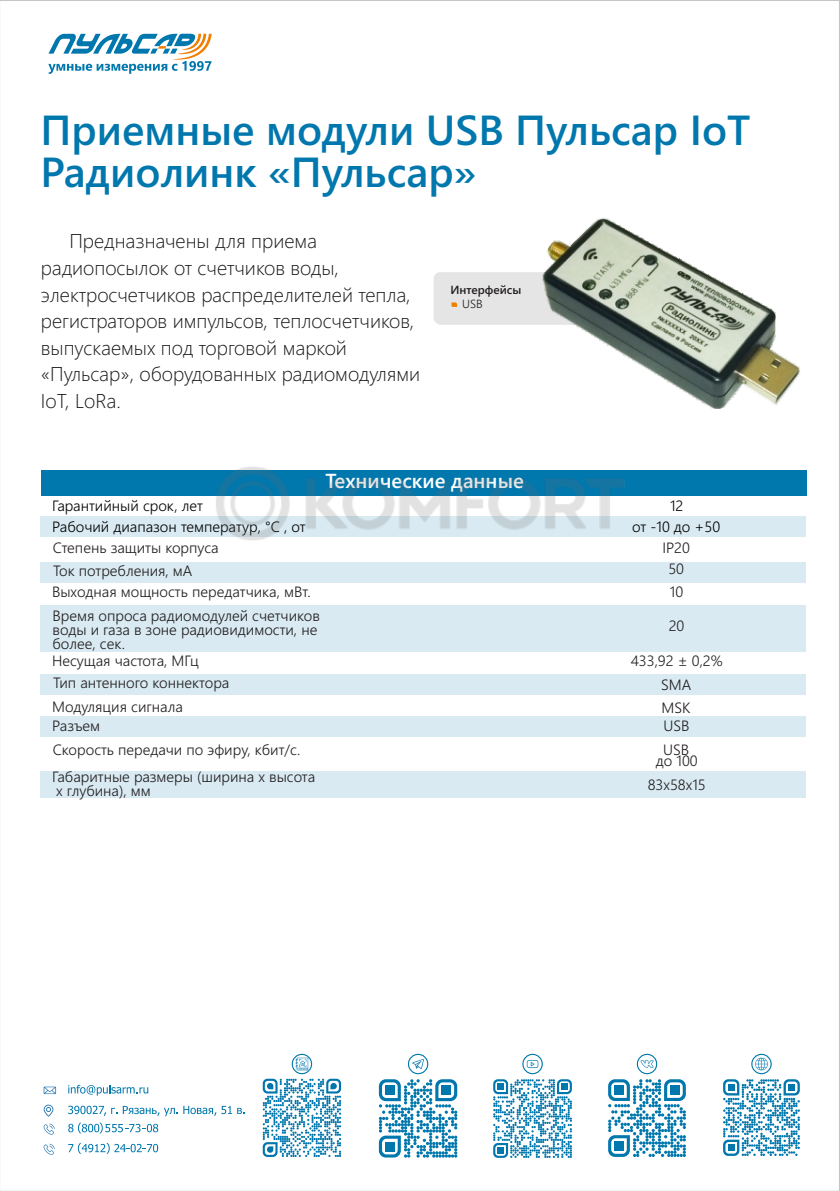
<style>
.page{position:relative;width:840px;height:1191px;background:#fff}
.page>*{position:absolute;margin:0;border:0;box-sizing:border-box;transform-origin:0 0}
.t1{font:600 42px/41.2px "Segoe UI";color:#0077ad}
.t2{font:600 20.2px "Segoe UI";color:#fff}
.t3{font:300 20px/26.6px "Segoe UI";color:#151616}
.t4{font:300 15px/14px "Segoe UI";color:#211d1e}
.t5{font:300 15px "Segoe UI";color:#000}
.t6{font:600 11.8px "Segoe UI";color:#211d1e}
.t7{font:300 11.8px "Segoe UI";color:#211d1e}
</style>
<div class="page">
<svg style="left:291px;top:1053px;width:21px;height:21px"></svg>
<svg style="left:44px;top:1123px;width:11px;height:11px"></svg>
<svg style="left:44px;top:1143px;width:11px;height:11px"></svg>
<svg style="left:68px;top:1143px;width:90px;height:10px"></svg>
<svg style="left:44px;top:1086px;width:12px;height:8px"></svg>
<svg style="left:44px;top:1104px;width:9px;height:12px"></svg>
<svg style="left:68px;top:1105px;width:49px;height:11px"></svg>
<svg style="left:123px;top:1105px;width:121px;height:11px"></svg>
<svg style="left:68px;top:1084px;width:80px;height:11px"></svg>
<svg style="left:723px;top:1079px;width:76px;height:77px"></svg>
<div style="left:727px;top:1083px;width:7px;height:7px;background:#0077ad"></div>
<div style="left:787px;top:1083px;width:7px;height:7px;background:#0077ad"></div>
<div style="left:727px;top:1144px;width:7px;height:7px;background:#0077ad"></div>
<svg style="left:608px;top:1079px;width:77px;height:78px"></svg>
<div style="left:614px;top:1085px;width:9px;height:9px;background:#0077ad"></div>
<div style="left:670px;top:1085px;width:9px;height:9px;background:#0077ad"></div>
<div style="left:614px;top:1141px;width:9px;height:9px;background:#0077ad"></div>
<svg style="left:378px;top:1079px;width:79px;height:78px"></svg>
<div style="left:385px;top:1085px;width:9px;height:10px;background:#0077ad"></div>
<div style="left:441px;top:1085px;width:9px;height:10px;background:#0077ad"></div>
<div style="left:385px;top:1141px;width:9px;height:10px;background:#0077ad"></div>
<svg style="left:493px;top:1079px;width:78px;height:79px"></svg>
<svg style="left:750px;top:1053px;width:21px;height:21px"></svg>
<svg style="left:636px;top:1053px;width:21px;height:21px"></svg>
<svg style="left:522px;top:1053px;width:20px;height:21px"></svg>
<svg style="left:407px;top:1053px;width:21px;height:21px"></svg>
<svg style="left:754px;top:1057px;width:13px;height:13px"></svg>
<svg style="left:640px;top:1060px;width:13px;height:8px"></svg>
<svg style="left:526px;top:1060px;width:12px;height:8px"></svg>
<svg style="left:412px;top:1059px;width:11px;height:10px"></svg>
<svg style="left:68px;top:1122px;width:90px;height:11px"></svg>
<svg style="left:295px;top:1057px;width:13px;height:13px"></svg>
<svg style="left:48px;top:34px;width:163px;height:40px"></svg>
<svg style="left:262px;top:1078px;width:79px;height:79px"></svg>
<div style="left:41px;top:715px;width:764px;height:21px;background:#d9eaf2"></div>
<div style="left:434px;top:272px;width:102px;height:53px;background:#e5e5e5"></div>
<div style="left:41px;top:771px;width:764px;height:27px;background:#d9eaf2"></div>
<div style="left:41px;top:674px;width:764px;height:21px;background:#d9eaf2"></div>
<div style="left:41px;top:516px;width:764px;height:21px;background:#d9eaf2"></div>
<div style="left:42px;top:470px;width:764px;height:26px;background:#0077ad"></div>
<div style="left:41px;top:561px;width:764px;height:21px;background:#d9eaf2"></div>
<div style="left:41px;top:605px;width:764px;height:46px;background:#d9eaf2"></div>
<img style="left:536px;top:218px;width:264px;height:191px">
<img style="left:216px;top:467px;width:409px;height:73px">
<h1 class="t1" style="left:41px;top:114px;width:710px">Приемные модули USB Пульсар IoT<br>Радиолинк «Пульсар»</h1>
<h3 class="t3" style="left:41px;top:230px;width:380px;text-indent:28px">Предназначены для приема радиопосылок от счетчиков воды, электросчетчиков распределителей тепла, регистраторов импульсов, теплосчетчиков, выпускаемых под торговой маркой «Пульсар», оборудованных радиомодулями IoT, LoRa.</h3>
<p class="t6" style="left:450px;top:285px;width:72px">Интерфейсы</p>
<p class="t7" style="left:462px;top:299px;width:22px">USB</p>
<h2 class="t2" style="left:325px;top:473px;width:200px">Технические данные</h2>
<p class="t5" style="left:52px;top:500px;width:152px">Гарантийный срок, лет</p>
<p class="t5" style="left:669px;top:500px;width:15px">12</p>
<p class="t5" style="left:52px;top:521px;width:255px">Рабочий диапазон температур, °С , от</p>
<p class="t5" style="left:632px;top:521px;width:89px">от -10 до +50</p>
<p class="t4" style="left:53px;top:565px;width:141px">Ток потребления, мА</p>
<p class="t4" style="left:668px;top:563px;width:17px">50</p>
<p class="t4" style="left:52px;top:586px;width:260px">Выходная мощность передатчика, мВт.</p>
<p class="t4" style="left:669px;top:586px;width:15px">10</p>
<p class="t4" style="left:52px;top:610px;width:269px">Время опроса радиомодулей счетчиков воды и газа в зоне радиовидимости, не более, сек.</p>
<p class="t4" style="left:668px;top:620px;width:17px">20</p>
<p class="t4" style="left:53px;top:542px;width:167px">Степень защиты корпуса</p>
<p class="t4" style="left:662px;top:542px;width:29px">IP20</p>
<p class="t4" style="left:52px;top:655px;width:148px">Несущая частота, МГц</p>
<p class="t4" style="left:630px;top:655px;width:93px">433,92 ± 0,2%</p>
<p class="t4" style="left:53px;top:677px;width:177px">Тип антенного коннектора</p>
<p class="t4" style="left:660px;top:679px;width:32px">SMA</p>
<p class="t4" style="left:52px;top:701px;width:132px">Модуляция сигнала</p>
<p class="t4" style="left:661px;top:702px;width:30px">MSK</p>
<p class="t4" style="left:52px;top:715px;width:249px;line-height:24px">Разъем<br>Скорость передачи по эфиру, кбит/c.</p>
<p class="t4" style="left:663px;top:719px;width:27px">USB</p>
<p class="t4" style="left:655px;top:745px;width:43px;line-height:11.6px;text-align:center">USB до 100</p>
<p class="t4" style="left:52px;top:771px;width:264px">Габаритные размеры (ширина х высота х глубина), мм</p>
<p class="t4" style="left:647px;top:779px;width:60px">83х58х15</p>
</div>
